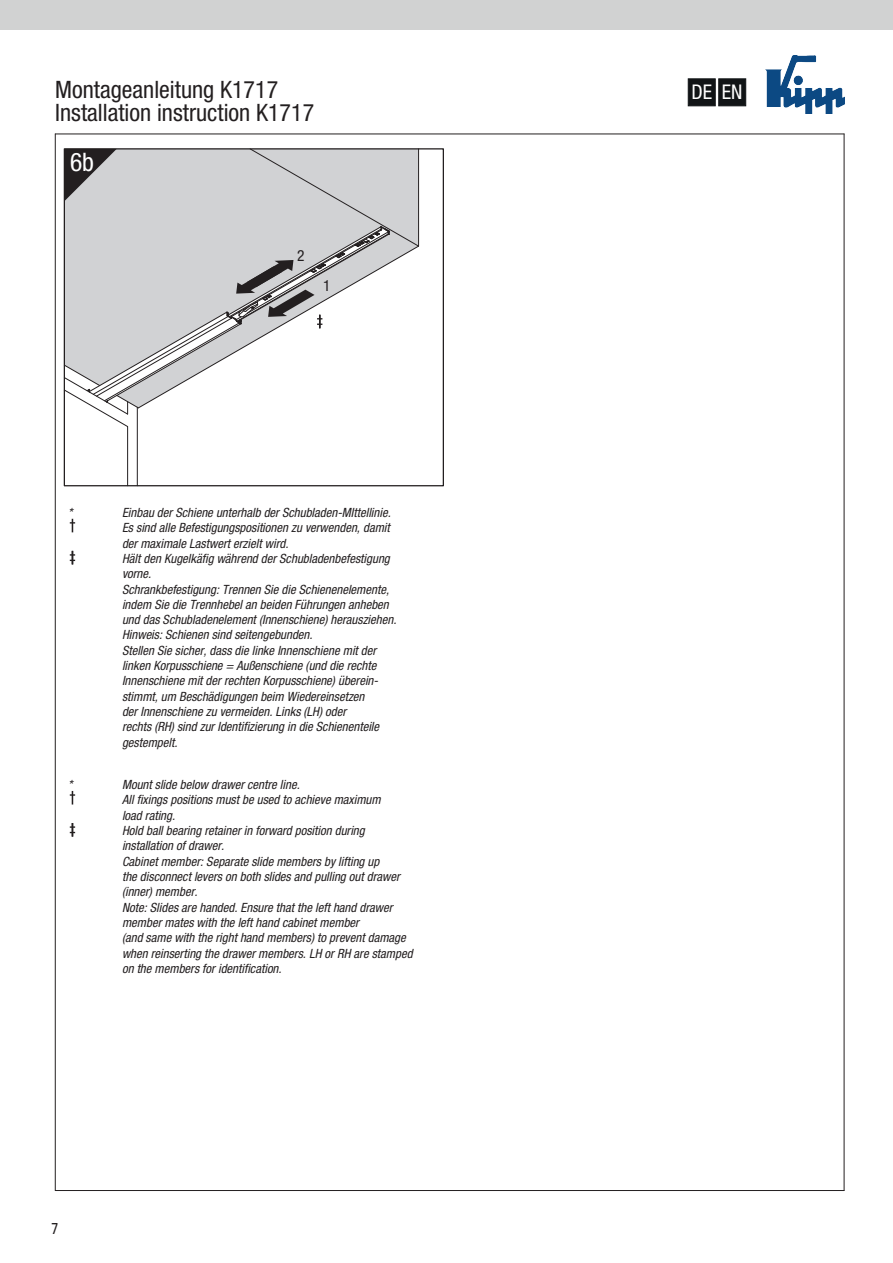
<style>
.page{position:relative;width:893px;height:1263px;background:#fff}
.page>*{position:absolute;margin:0;border:0;box-sizing:border-box;transform-origin:0 0}
.t1{font:condensed 25.5px "Helvetica Neue LTW1 G";color:#fff}
.t2{font:condensed 24px "Helvetica Neue LTW1 G";color:#231f20}
.t3{font:condensed 20.25px "Helvetica Neue LTW1 G";color:#fff}
.t4{font:15.75px "Frutiger Neue LTW1 G";color:#231f20;scale:.81 1}
.t5{font:condensed 15.45px "Helvetica Neue LTW1 G";color:#231f20}
.t6{font:italic condensed 12.75px/15.3px "Helvetica Neue LTW1 G";color:#231f20}
</style>
<div class="page">
<img style="left:765px;top:55px;width:79px;height:58px">
<div style="left:0;top:0;width:893px;height:30px;background:#d1d2d2"></div>
<div style="left:688px;top:78px;width:28px;height:28px;background:#111416;border:1px solid #111416"></div>
<div style="left:718px;top:78px;width:28px;height:28px;background:#111416;border:1px solid #111416"></div>
<hr style="left:55px;top:134px;width:1px;height:1056px;background:#231f20">
<hr style="left:844px;top:134px;width:1px;height:1056px;background:#231f20">
<hr style="left:55px;top:134px;width:789px;height:1px;background:#231f20">
<hr style="left:55px;top:1190px;width:789px;height:1px;background:#231f20">
<hr style="left:127px;top:426px;width:1px;height:60px;background:#231f20">
<hr style="left:137px;top:407px;width:1px;height:79px;background:#231f20">
<svg style="left:64px;top:148px;width:355px;height:279px"></svg>
<svg style="left:70px;top:519px;width:5px;height:13px"></svg>
<svg style="left:70px;top:551px;width:5px;height:13px"></svg>
<svg style="left:70px;top:791px;width:5px;height:13px"></svg>
<svg style="left:70px;top:823px;width:5px;height:13px"></svg>
<h2 class="t2" style="left:55px;top:75px;width:224px">Montageanleitung K1717</h2>
<h2 class="t2" style="left:55px;top:99px;width:260px">Installation instruction K1717</h2>
<h1 class="t1" style="left:70px;top:147px;width:26px">6b</h1>
<p class="t5" style="left:297px;top:246px;width:9px">2</p>
<p class="t5" style="left:323px;top:276px;width:9px">1</p>
<p class="t6" style="left:68px;top:505px;width:6px">*</p>
<p class="t6" style="left:122px;top:505px;width:276px">Einbau der Schiene unterhalb der Schubladen-MIttellinie.<br>Es sind alle Befestigungspositionen zu verwenden, damit der maximale Lastwert erzielt wird.<br>Hält den Kugelkäfig während der Schubladenbefestigung vorne.<br>Schrankbefestigung: Trennen Sie die Schienenelemente, indem Sie die Trennhebel an beiden Führungen anheben und das Schubladenelement (Innenschiene) herausziehen.<br>Hinweis: Schienen sind seitengebunden.<br>Stellen Sie sicher, dass die linke Innenschiene mit der linken Korpusschiene = Außenschiene (und die rechte Innenschiene mit der rechten Korpusschiene) überein&shy;stimmt, um Beschädigungen beim Wiedereinsetzen<br>der Innenschiene zu vermeiden. Links (LH) oder<br>rechts (RH) sind zur Identifizierung in die Schienenteile gestempelt.</p>
<p class="t6" style="left:68px;top:777px;width:6px">*</p>
<p class="t6" style="left:122px;top:777px;width:292px">Mount slide below drawer centre line.<br>All fixings positions must be used to achieve maximum<br>load rating.<br>Hold ball bearing retainer in forward position during installation of drawer.<br>Cabinet member: Separate slide members by lifting up<br>the disconnect levers on both slides and pulling out drawer (inner) member.<br>Note: Slides are handed. Ensure that the left hand drawer member mates with the left hand cabinet member<br>(and same with the right hand members) to prevent damage when reinserting the drawer members. LH or RH are stamped on the members for identification.</p>
<p class="t4" style="left:51px;top:1217px;width:11px">7</p>
<h3 class="t3" style="left:691px;top:80px;width:53px">DE EN</h3>
</div>
